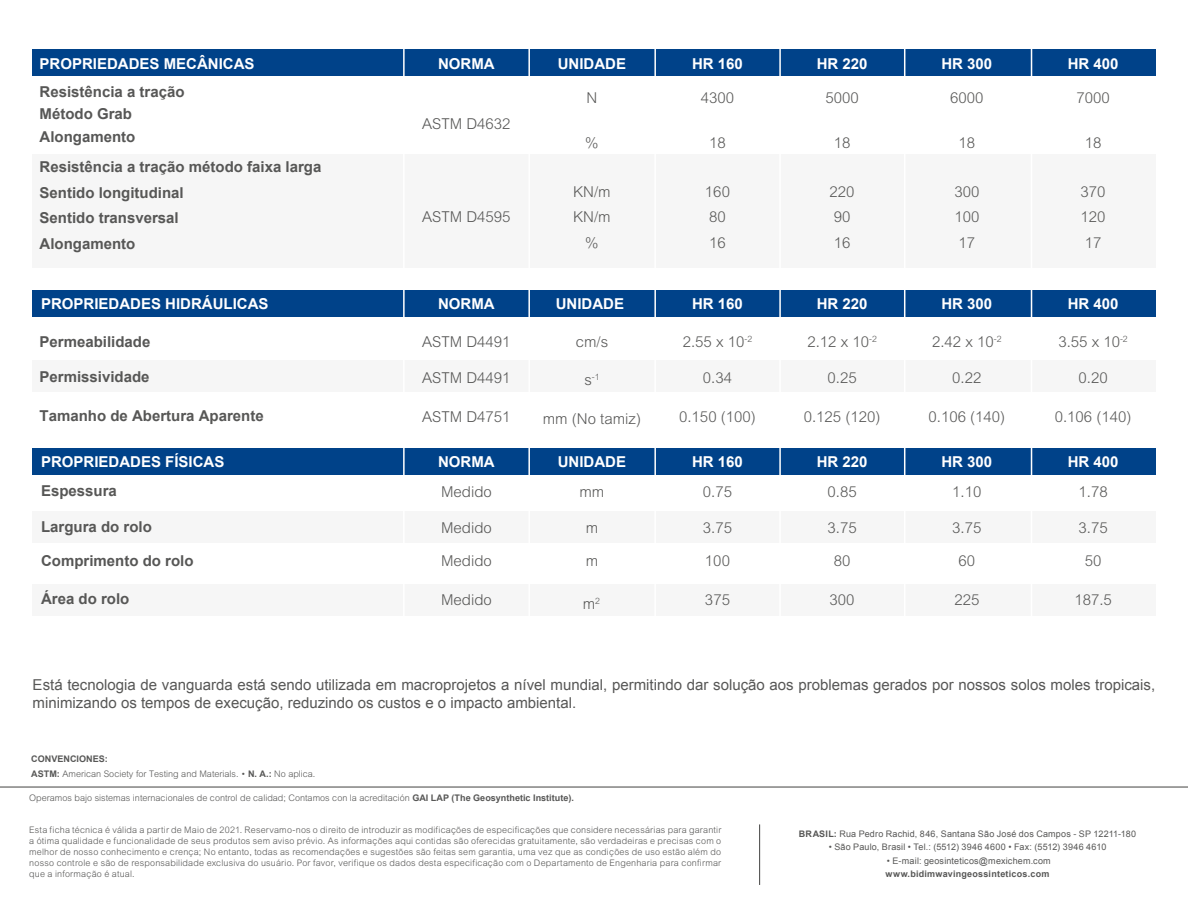
<style>
.page{position:relative;width:1188px;height:918px;background:#fff}
.page>*{position:absolute;margin:0;border:0;box-sizing:border-box;transform-origin:0 0}
.t1{font:300 15px/25.5px "Arial MT Std";color:#575756}
.t2{font:700 15px/25.5px "Arial";color:#575756}
.t3{font:15px/18px "Arial";color:#575756}
.t4{font:700 15px "Arial";color:#fff}
.t5{font:300 9px/10.8px "Arial MT Std";color:#575756;text-align:justify}
.t6{font:9px "Arial";letter-spacing:.02em;color:#575756}
.t7{font:700 9px "Arial";letter-spacing:.025em;color:#575756}
.t8{font:700 9px "Arial";color:#575756}
.t9{font:300 8.7px "Arial MT Std";color:#575756}
.s1{font-size:15px}
.s2{font-family:"Arial";font-weight:700}
.s3{font-weight:700}
</style>
<div class="page">
<hr style="left:759px;top:824px;width:1px;height:61px;background:#575756">
<hr style="left:0;top:786px;width:1188px;height:2px;background:#575756">
<div style="left:32px;top:154px;width:1124px;height:114px;background:#f6f6f6"></div>
<div style="left:33px;top:360px;width:1123px;height:31px;background:#f6f6f6"></div>
<div style="left:33px;top:511px;width:1123px;height:31px;background:#f6f6f6"></div>
<div style="left:33px;top:584px;width:1123px;height:32px;background:#f6f6f6"></div>
<div style="left:32px;top:49px;width:1124px;height:27px;background:#004289"></div>
<div style="left:33px;top:290px;width:1123px;height:27px;background:#004289"></div>
<div style="left:33px;top:448px;width:1123px;height:26px;background:#004289"></div>
<hr style="left:1031px;top:40px;width:1px;height:584px;background:#fff">
<hr style="left:904px;top:40px;width:1px;height:584px;background:#fff">
<hr style="left:779px;top:40px;width:2px;height:584px;background:#fff">
<hr style="left:654px;top:40px;width:2px;height:584px;background:#fff">
<hr style="left:528px;top:40px;width:2px;height:584px;background:#fff">
<hr style="left:403px;top:40px;width:2px;height:584px;background:#fff">
<h1 class="t4" style="left:40px;top:54px;width:217px">PROPRIEDADES MECÂNICAS</h1>
<h1 class="t4" style="left:438px;top:54px;width:58px">NORMA</h1>
<h1 class="t4" style="left:558px;top:54px;width:70px">UNIDADE</h1>
<h1 class="t4" style="left:692px;top:54px;width:52px">HR 160</h1>
<h1 class="t4" style="left:817px;top:54px;width:52px">HR 220</h1>
<h1 class="t4" style="left:941px;top:54px;width:52px">HR 300</h1>
<h1 class="t4" style="left:1068px;top:54px;width:52px">HR 400</h1>
<h1 class="t2" style="left:40px;top:80px;width:147px;line-height:22.5px">Resistência a tração<br>Método Grab<br>Alongamento</h1>
<h1 class="t2" style="left:40px;top:155px;width:283px">Resistência a tração método faixa larga<br>Sentido longitudinal<br>Sentido transversal<br>Alongamento</h1>
<h1 class="t1" style="left:422px;top:111px;width:90px">ASTM D4632</h1>
<h1 class="t1" style="left:422px;top:204px;width:90px">ASTM D4595</h1>
<h1 class="t1" style="left:587px;top:85px;width:12px">N</h1>
<h1 class="t1" style="left:585px;top:130px;width:15px">%</h1>
<h1 class="t1" style="left:701px;top:85px;width:35px">4300</h1>
<h1 class="t1" style="left:709px;top:130px;width:18px">18</h1>
<h1 class="t1" style="left:825px;top:85px;width:35px">5000</h1>
<h1 class="t1" style="left:834px;top:130px;width:18px">18</h1>
<h1 class="t1" style="left:950px;top:85px;width:35px">6000</h1>
<h1 class="t1" style="left:959px;top:130px;width:18px">18</h1>
<h1 class="t1" style="left:1076px;top:85px;width:35px">7000</h1>
<h1 class="t1" style="left:1085px;top:130px;width:18px">18</h1>
<h1 class="t1" style="left:573px;top:179px;width:39px;text-align:center">KN/m<br>KN/m %</h1>
<h1 class="t1" style="left:705px;top:179px;width:27px">160<br>80<br>16</h1>
<h1 class="t1" style="left:830px;top:179px;width:27px">220<br>90<br>16</h1>
<h1 class="t1" style="left:954px;top:179px;width:27px;text-align:justify">300<br>100<br>17</h1>
<h1 class="t1" style="left:1081px;top:179px;width:27px;text-align:justify">370<br>120<br>17</h1>
<h1 class="t4" style="left:41px;top:294px;width:229px">PROPRIEDADES HIDRÁULICAS</h1>
<h1 class="t4" style="left:438px;top:294px;width:58px">NORMA</h1>
<h1 class="t4" style="left:556px;top:294px;width:70px">UNIDADE</h1>
<h1 class="t4" style="left:692px;top:294px;width:52px">HR 160</h1>
<h1 class="t4" style="left:817px;top:294px;width:52px">HR 220</h1>
<h1 class="t4" style="left:941px;top:294px;width:52px">HR 300</h1>
<h1 class="t4" style="left:1068px;top:294px;width:52px">HR 400</h1>
<h1 class="t2" style="left:40px;top:330px;width:112px">Permeabilidade</h1>
<h1 class="t2" style="left:40px;top:364px;width:112px">Permissividade</h1>
<h1 class="t1" style="left:422px;top:329px;width:90px">ASTM D4491</h1>
<h1 class="t1" style="left:422px;top:365px;width:90px">ASTM D4491</h1>
<h1 class="t1" style="left:683px;top:329px;width:71px">2.55 x 10<sup>-2</sup></h1>
<h1 class="t1" style="left:807px;top:329px;width:71px">2.12 x 10<sup>-2</sup></h1>
<h1 class="t1" style="left:932px;top:329px;width:71px">2.42 x 10<sup>-2</sup></h1>
<h1 class="t1" style="left:1058px;top:329px;width:71px">3.55 x 10<sup>-2</sup></h1>
<h1 class="t1" style="left:576px;top:329px;width:34px">cm/s</h1>
<p class="t9" style="left:584px;top:372px;width:17px"><span class="s1">s</span>-1</p>
<h1 class="t1" style="left:703px;top:365px;width:31px">0.34</h1>
<h1 class="t1" style="left:828px;top:365px;width:31px">0.25</h1>
<h1 class="t1" style="left:952px;top:365px;width:31px">0.22</h1>
<h1 class="t1" style="left:1079px;top:365px;width:31px">0.20</h1>
<h1 class="t2" style="left:40px;top:404px;width:226px">Tamanho de Abertura Aparente</h1>
<h1 class="t1" style="left:422px;top:404px;width:90px">ASTM D4751</h1>
<h1 class="t1" style="left:543px;top:406px;width:100px">mm (No tamiz)</h1>
<h1 class="t1" style="left:679px;top:404px;width:78px">0.150 (100)</h1>
<h1 class="t1" style="left:804px;top:404px;width:78px">0.125 (120)</h1>
<h1 class="t1" style="left:929px;top:404px;width:78px">0.106 (140)</h1>
<h1 class="t1" style="left:1055px;top:404px;width:78px">0.106 (140)</h1>
<h1 class="t4" style="left:41px;top:452px;width:185px">PROPRIEDADES FÍSICAS</h1>
<h1 class="t4" style="left:438px;top:452px;width:58px">NORMA</h1>
<h1 class="t4" style="left:558px;top:452px;width:70px">UNIDADE</h1>
<h1 class="t4" style="left:692px;top:452px;width:52px">HR 160</h1>
<h1 class="t4" style="left:817px;top:452px;width:52px">HR 220</h1>
<h1 class="t4" style="left:941px;top:452px;width:52px">HR 300</h1>
<h1 class="t4" style="left:1068px;top:452px;width:52px">HR 400</h1>
<h1 class="t2" style="left:41px;top:478px;width:77px">Espessura</h1>
<h1 class="t1" style="left:441px;top:479px;width:52px">Medido</h1>
<h1 class="t1" style="left:579px;top:479px;width:26px">mm</h1>
<h1 class="t1" style="left:703px;top:479px;width:31px">0.75</h1>
<h1 class="t1" style="left:828px;top:479px;width:31px">0.85</h1>
<h1 class="t1" style="left:952px;top:479px;width:31px">1.10</h1>
<h1 class="t1" style="left:1079px;top:479px;width:31px">1.78</h1>
<h1 class="t2" style="left:41px;top:515px;width:112px">Largura do rolo</h1>
<h1 class="t1" style="left:441px;top:515px;width:52px">Medido</h1>
<h1 class="t1" style="left:586px;top:515px;width:14px">m</h1>
<h1 class="t1" style="left:703px;top:515px;width:31px">3.75</h1>
<h1 class="t1" style="left:828px;top:515px;width:31px">3.75</h1>
<h1 class="t1" style="left:952px;top:515px;width:31px">3.75</h1>
<h1 class="t1" style="left:1079px;top:515px;width:31px">3.75</h1>
<h1 class="t2" style="left:41px;top:549px;width:154px">Comprimento do rolo</h1>
<h1 class="t1" style="left:441px;top:548px;width:52px">Medido</h1>
<h1 class="t1" style="left:586px;top:548px;width:14px">m</h1>
<h1 class="t1" style="left:705px;top:548px;width:27px">100</h1>
<h1 class="t1" style="left:834px;top:548px;width:18px">80</h1>
<h1 class="t1" style="left:959px;top:548px;width:18px">60</h1>
<h1 class="t1" style="left:1085px;top:548px;width:18px">50</h1>
<h1 class="t2" style="left:41px;top:587px;width:90px">Área do rolo</h1>
<h1 class="t1" style="left:441px;top:587px;width:52px">Medido</h1>
<h1 class="t1" style="left:583px;top:591px;width:19px">m<sup>2</sup></h1>
<h1 class="t1" style="left:705px;top:587px;width:27px">375</h1>
<h1 class="t1" style="left:830px;top:587px;width:27px">300</h1>
<h1 class="t1" style="left:954px;top:587px;width:27px">225</h1>
<h1 class="t1" style="left:1074px;top:587px;width:39px">187.5</h1>
<p class="t3" style="left:33px;top:676px;width:1124px">Está tecnologia de vanguarda está sendo utilizada em macroprojetos a nível mundial, permitindo dar solução aos problemas gerados por nossos solos moles tropicais, minimizando os tempos de execução, reduzindo os custos e o impacto ambiental.</p>
<p class="t8" style="left:31px;top:753px;width:78px">CONVENCIONES:</p>
<p class="t5" style="left:31px;top:769px;width:286px"><span class="s2">ASTM:</span> American Society for Testing and Materials. • <span class="s2">N. A.:</span> No aplica.</p>
<p class="t5" style="left:29px;top:793px;width:546px">Operamos bajo sistemas internacionales de control de calidad; Contamos con la acreditación <span class="s2">GAI LAP (The Geosynthetic Institute).</span></p>
<p class="t5" style="left:29px;top:825px;width:694px">Esta ficha técnica é válida a partir de Maio de 2021. Reservamo-nos o direito de introduzir as modificações de especificações que considere necessárias para garantir a ótima qualidade e funcionalidade de seus produtos sem aviso prévio. As informações aqui contidas são oferecidas gratuitamente, são verdadeiras e precisas com o melhor de nosso conhecimento e crença; No entanto, todas as recomendações e sugestões são feitas sem garantia, uma vez que as condições de uso estão além do nosso controle e são de responsabilidade exclusiva do usuário. Por favor, verifique os dados desta especificação com o Departamento de Engenharia para confirmar que a informação é atual.</p>
<p class="t6" style="left:799px;top:828px;width:339px"><span class="s3">BRASIL:</span> Rua Pedro Rachid, 846, Santana São José dos Campos - SP 12211-180</p>
<p class="t6" style="left:829px;top:841px;width:279px">• São Paulo, Brasil • Tel.: (5512) 3946 4600 • Fax: (5512) 3946 4610</p>
<p class="t6" style="left:887px;top:855px;width:165px">• E-mail: geosinteticos@mexichem.com</p>
<p class="t7" style="left:886px;top:868px;width:165px">www.bidimwavingeossinteticos.com</p>
</div>
